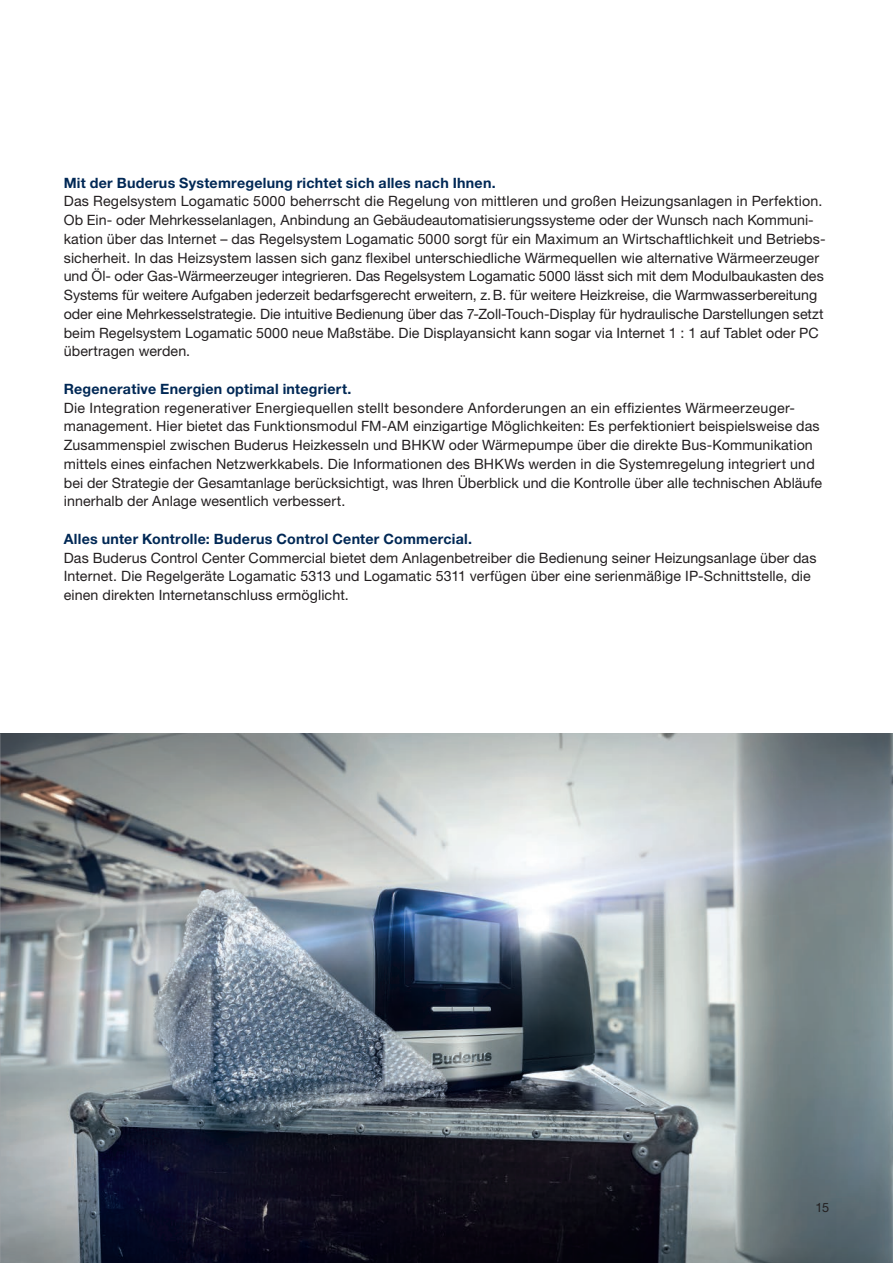
<style>
.page{position:relative;width:893px;height:1263px;background:#fff}
.page>*{position:absolute;margin:0;border:0;box-sizing:border-box;transform-origin:0 0}
.t1{font:14.25px/18.8px "Helvetica Neue LT Pro";letter-spacing:.005em;color:#231f20}
.t2{font:700 14.25px "Helvetica Neue LT Pro";letter-spacing:.015em;color:#002855}
.t3{font:12.75px "Helvetica Neue LT Pro";color:#231f20}
</style>
<div class="page">
<img style="left:0;top:733px;width:893px;height:530px">
<p class="t2" style="left:64px;top:173px;width:433px">Mit der Buderus Systemregelung richtet sich alles nach Ihnen.</p>
<p class="t1" style="left:64px;top:191px;width:763px">Das Regelsystem Logamatic 5000 beherrscht die Regelung von mittleren und großen Heizungsanlagen in Perfektion.<br>Ob Ein- oder Mehrkesselanlagen, Anbindung an Gebäudeautomatisierungssysteme oder der Wunsch nach Kommuni&shy;kation über das Internet – das Regelsystem Logamatic 5000 sorgt für ein Maximum an Wirtschaftlichkeit und Betriebs&shy;sicherheit. In das Heizsystem lassen sich ganz flexibel unterschiedliche Wärmequellen wie alternative Wärmeerzeuger und Öl- oder Gas-Wärmeerzeuger integrieren. Das Regelsystem Logamatic 5000 lässt sich mit dem Modulbaukasten des Systems für weitere Aufgaben jederzeit bedarfsgerecht erweitern, z.B. für weitere Heizkreise, die Warmwasserbereitung oder eine Mehrkesselstrategie. Die intuitive Bedienung über das 7-Zoll-Touch-Display für hydraulische Darstellungen setzt beim Regelsystem Logamatic 5000 neue Maßstäbe. Die Displayansicht kann sogar via Internet 1 : 1 auf Tablet oder PC übertragen werden.</p>
<p class="t2" style="left:64px;top:380px;width:289px">Regenerative Energien optimal integriert.</p>
<p class="t1" style="left:64px;top:398px;width:760px">Die Integration regenerativer Energiequellen stellt besondere Anforderungen an ein effizientes Wärmeerzeuger&shy;management. Hier bietet das Funktionsmodul FM-AM einzigartige Möglichkeiten: Es perfektioniert beispielsweise das Zusammenspiel zwischen Buderus Heizkesseln und BHKW oder Wärmepumpe über die direkte Bus-Kommunikation mittels eines einfachen Netzwerkkabels. Die Informationen des BHKWs werden in die Systemregelung integriert und bei der Strategie der Gesamtanlage berücksichtigt, was Ihren Überblick und die Kontrolle über alle technischen Abläufe innerhalb der Anlage wesentlich verbessert.</p>
<p class="t2" style="left:64px;top:530px;width:410px">Alles unter Kontrolle: Buderus Control Center Commercial.</p>
<p class="t1" style="left:64px;top:548px;width:754px">Das Buderus Control Center Commercial bietet dem Anlagenbetreiber die Bedienung seiner Heizungsanlage über das<br>Internet. Die Regelgeräte Logamatic 5313 und Logamatic 5311 verfügen über eine serienmäßige IP-Schnittstelle, die einen direkten Internetanschluss ermöglicht.</p>
<p class="t3" style="left:816px;top:1199px;width:15px">15</p>
</div>
